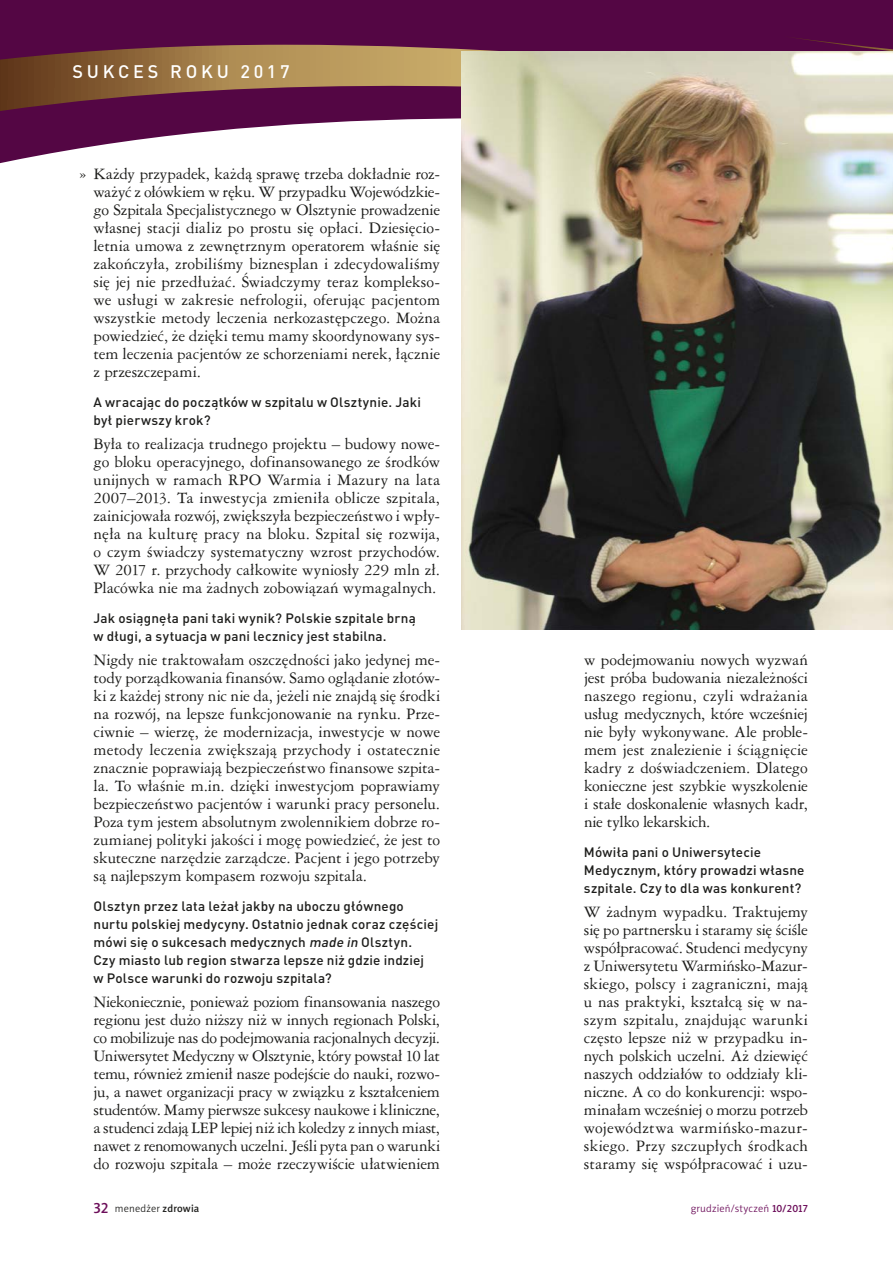
<style>
.page{position:relative;width:893px;height:1263px;background:#fff}
.page>*{position:absolute;margin:0;border:0;box-sizing:border-box;transform-origin:0 0}
.t1{font:500 18px "DIN Pro";letter-spacing:.21em;color:#fff}
.t2{font:15px/18px "Ameri Garmnd PL";color:#1d1d1b;text-align:justify}
.t3{font:500 13.5px/18px "DIN Pro";letter-spacing:.015em;color:#1d1d1b}
.t4{font:10.5px "Naomi Sans EFNTT Light";letter-spacing:.015em;color:#6c0e5a}
.t5{font:10.5px "Naomi Sans EFNTT Light";letter-spacing:.015em;color:#1d1d1b}
.s1{font-style:italic}
.s2{font-family:"Naomi Sans EFNTT Medium";font-size:15px;color:#6c0e5a}
.s3{font-family:"Naomi Sans EFNTT Medium"}
</style>
<div class="page">
<svg style="left:0;top:0;width:893px;height:164px;fill:#540644"></svg>
<svg style="left:0;top:45px;width:784px;height:66px;background:#824f45"></svg>
<svg style="left:784px;top:36px;width:109px;height:15px;background:#560b42"></svg>
<img style="left:461px;top:51px;width:432px;height:578px">
<p class="t1" style="left:72px;top:59px;width:219px">SUKCES ROKU 2017</p>
<p class="t2" style="left:94px;top:165px;width:348px">Każdy przypadek, każdą sprawę trzeba dokładnie roz&shy;ważyć z ołówkiem w ręku. W przypadku Wojewódzkie&shy;go Szpitala Specjalistycznego w Olsztynie prowadzenie własnej stacji dializ po prostu się opłaci. Dziesięcio&shy;letnia umowa z zewnętrznym operatorem właśnie się zakończyła, zrobiliśmy biznesplan i zdecydowaliśmy się jej nie przedłużać. Świadczymy teraz komplekso&shy;we usługi w zakresie nefrologii, oferując pacjentom wszystkie metody leczenia nerkozastępczego. Można powiedzieć, że dzięki temu mamy skoordynowany sys&shy;tem leczenia pacjentów ze schorzeniami nerek, łącznie z przeszczepami.</p>
<p class="t3" style="left:94px;top:393px;width:329px">A wracając do początków w szpitalu w Olsztynie. Jaki był pierwszy krok?</p>
<p class="t2" style="left:94px;top:435px;width:348px">Była to realizacja trudnego projektu – budowy nowe&shy;go bloku operacyjnego, dofinansowanego ze środków unijnych w ramach RPO Warmia i Mazury na lata 2007–2013. Ta inwestycja zmieniła oblicze szpitala, zainicjowała rozwój, zwiększyła bezpieczeństwo i wpły&shy;nęła na kulturę pracy na bloku. Szpital się rozwija, o czym świadczy systematyczny wzrost przychodów.<br>W 2017 r. przychody całkowite wyniosły 229 mln zł.<br>Placówka nie ma żadnych zobowiązań wymagalnych.</p>
<p class="t3" style="left:94px;top:609px;width:324px">Jak osiągnęła pani taki wynik? Polskie szpitale brną w długi, a sytuacja w pani lecznicy jest stabilna.</p>
<p class="t2" style="left:94px;top:651px;width:348px">Nigdy nie traktowałam oszczędności jako jedynej me&shy;tody porządkowania finansów. Samo oglądanie złotów&shy;ki z każdej strony nic nie da, jeżeli nie znajdą się środki na rozwój, na lepsze funkcjonowanie na rynku. Prze&shy;ciwnie – wierzę, że modernizacja, inwestycje w nowe metody leczenia zwiększają przychody i ostatecznie znacznie poprawiają bezpieczeństwo finansowe szpita&shy;la. To właśnie m.in. dzięki inwestycjom poprawiamy bezpieczeństwo pacjentów i warunki pracy personelu.<br>Poza tym jestem absolutnym zwolennikiem dobrze ro&shy;zumianej polityki jakości i mogę powiedzieć, że jest to skuteczne narzędzie zarządcze. Pacjent i jego potrzeby są najlepszym kompasem rozwoju szpitala.</p>
<p class="t3" style="left:94px;top:897px;width:346px">Olsztyn przez lata leżał jakby na uboczu głównego nurtu polskiej medycyny. Ostatnio jednak coraz częściej mówi się o sukcesach medycznych <span class="s1">made in</span> Olsztyn.<br>Czy miasto lub region stwarza lepsze niż gdzie indziej<br>w Polsce warunki do rozwoju szpitala?</p>
<p class="t2" style="left:94px;top:993px;width:348px">Niekoniecznie, ponieważ poziom finansowania naszego regionu jest dużo niższy niż w innych regionach Polski, co mobilizuje nas do podejmowania racjonalnych decyzji.<br>Uniwersytet Medyczny w Olsztynie, który powstał 10 lat temu, również zmienił nasze podejście do nauki, rozwo&shy;ju, a nawet organizacji pracy w związku z kształceniem studentów. Mamy pierwsze sukcesy naukowe i kliniczne, a studenci zdają LEP lepiej niż ich koledzy z innych miast, nawet z renomowanych uczelni. Jeśli pyta pan o warunki do rozwoju szpitala – może rzeczywiście ułatwieniem</p>
<p class="t2" style="left:79px;top:165px;width:9px">»</p>
<p class="t2" style="left:584px;top:651px;width:225px">w podejmowaniu nowych wyzwań jest próba budowania niezależności naszego regionu, czyli wdrażania usług medycznych, które wcześniej nie były wykonywane. Ale proble&shy;mem jest znalezienie i ściągnięcie kadry z doświadczeniem. Dlatego konieczne jest szybkie wyszkolenie i stałe doskonalenie własnych kadr, nie tylko lekarskich.</p>
<p class="t3" style="left:584px;top:843px;width:222px">Mówiła pani o Uniwersytecie<br>Medycznym, który prowadzi własne szpitale. Czy to dla was konkurent?</p>
<p class="t2" style="left:584px;top:903px;width:225px">W żadnym wypadku. Traktujemy się po partnersku i staramy się ściśle współpracować. Studenci medycyny z Uniwersytetu Warmińsko-Mazur&shy;skiego, polscy i zagraniczni, mają u nas praktyki, kształcą się w na&shy;szym szpitalu, znajdując warunki często lepsze niż w przypadku in&shy;nych polskich uczelni. Aż dziewięć naszych oddziałów to oddziały kli&shy;niczne. A co do konkurencji: wspo&shy;minałam wcześniej o morzu potrzeb województwa warmińsko-mazur&shy;skiego. Przy szczupłych środkach staramy się współpracować i uzu-</p>
<p class="t5" style="left:94px;top:1202px;width:107px"><span class="s2">32</span> menedżer <span class="s3">zdrowia</span></p>
<p class="t4" style="left:691px;top:1202px;width:119px">grudzień/styczeń <span class="s3">10/2017</span></p>
</div>
